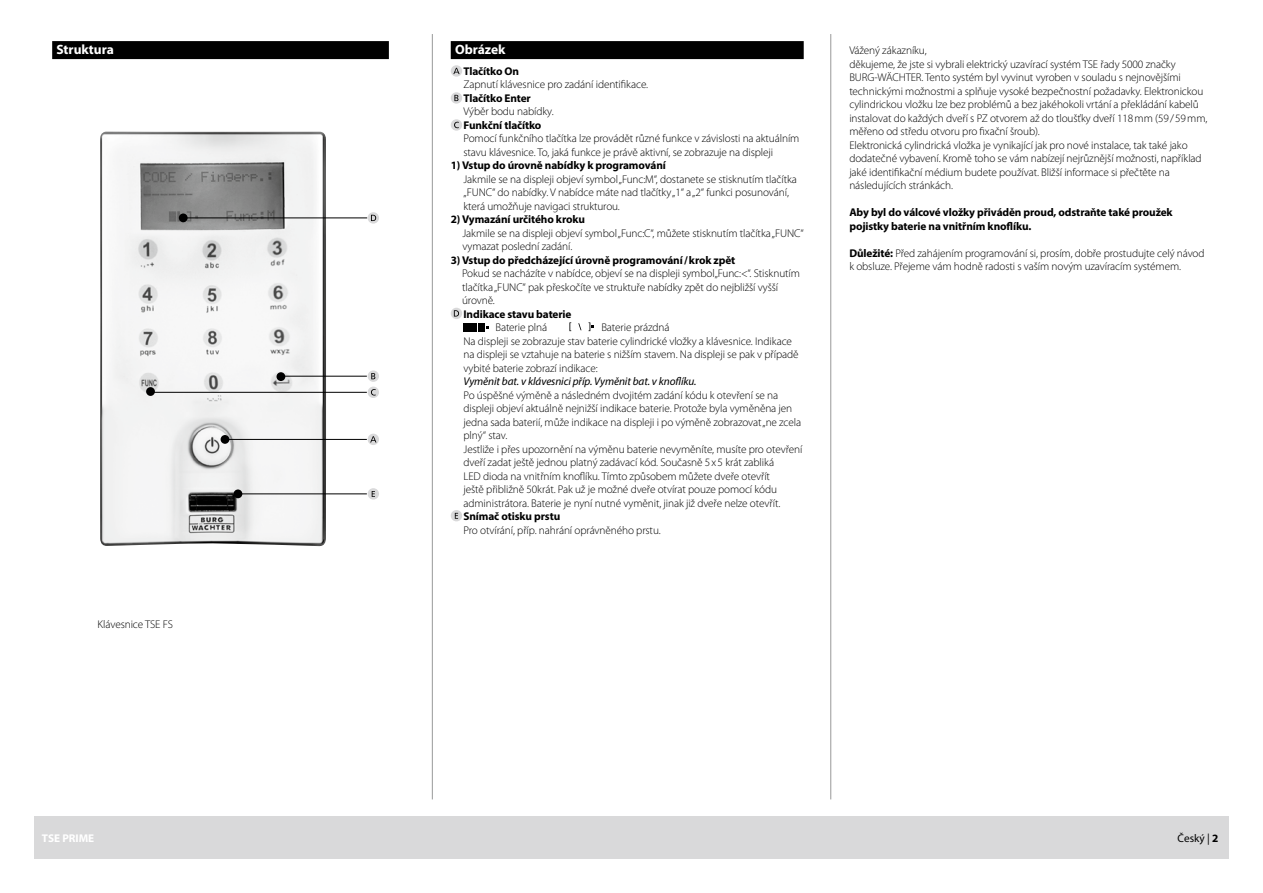
<style>
.page{position:relative;width:1263px;height:893px;background:#fff}
.page>*{position:absolute;margin:0;border:0;box-sizing:border-box;transform-origin:0 0}
.t1{font:700 13.5px "Myriad Pro";color:#fff}
.t2{font:300 11.25px/13.5px "Myriad Pro";letter-spacing:-.01em;color:#000}
.t3{font:700 11.25px/13.5px "Myriad Pro";letter-spacing:-.01em;color:#000}
.t4{font:italic 11.25px "Myriad Pro";letter-spacing:-.01em;color:#000}
.t5{font:700 11.25px "Myriad Pro";color:#fff}
.t6{font:11.25px "Myriad Pro";color:#000}
.s1{font-weight:700}
</style>
<div class="page">
<hr style="left:432px;top:34px;width:1px;height:765px;background:#989999">
<hr style="left:830px;top:34px;width:1px;height:765px;background:#989999">
<div style="left:34px;top:816px;width:1195px;height:43px;background:#d9d9da"></div>
<div style="left:52px;top:41px;width:337px;height:18px;background:#000"></div>
<img style="left:100px;top:131px;width:226px;height:415px">
<div style="left:276px;top:372px;width:9px;height:9px;background:#000;border-radius:50%"></div>
<hr style="left:282px;top:376px;width:85px;height:1px;background:#000">
<div style="left:368px;top:370px;width:11px;height:12px;background:#d9d9da;border-radius:50%"></div>
<svg style="left:371px;top:373px;width:4px;height:6px"></svg>
<div style="left:221px;top:435px;width:8px;height:9px;background:#000;border-radius:50%"></div>
<hr style="left:227px;top:439px;width:140px;height:1px;background:#000">
<hr style="left:151px;top:392px;width:216px;height:1px;background:#000">
<div style="left:146px;top:387px;width:9px;height:9px;background:#000;border-radius:50%"></div>
<div style="left:368px;top:387px;width:11px;height:11px;background:#d9d9da;border-radius:50%"></div>
<svg style="left:371px;top:389px;width:5px;height:7px"></svg>
<hr style="left:184px;top:217px;width:183px;height:1px;background:#000">
<div style="left:179px;top:213px;width:9px;height:9px;background:#000;border-radius:50%"></div>
<div style="left:368px;top:212px;width:11px;height:12px;background:#d9d9da;border-radius:50%"></div>
<svg style="left:371px;top:215px;width:5px;height:6px"></svg>
<hr style="left:238px;top:493px;width:129px;height:1px;background:#000">
<div style="left:234px;top:489px;width:8px;height:9px;background:#000;border-radius:50%"></div>
<div style="left:368px;top:488px;width:11px;height:12px;background:#d9d9da;border-radius:50%"></div>
<svg style="left:372px;top:491px;width:3px;height:6px"></svg>
<div style="left:368px;top:434px;width:11px;height:11px;background:#d9d9da;border-radius:50%"></div>
<svg style="left:370px;top:436px;width:6px;height:6px"></svg>
<div style="left:451px;top:41px;width:353px;height:18px;background:#000"></div>
<div style="left:451px;top:65px;width:11px;height:12px;background:#d9d9da;border-radius:50%"></div>
<svg style="left:453px;top:68px;width:7px;height:6px"></svg>
<svg style="left:451px;top:92px;width:11px;height:12px"></svg>
<svg style="left:454px;top:95px;width:4px;height:6px"></svg>
<div style="left:451px;top:119px;width:11px;height:12px;background:#d9d9da;border-radius:50%"></div>
<svg style="left:454px;top:122px;width:5px;height:6px"></svg>
<svg style="left:451px;top:308px;width:11px;height:11px"></svg>
<svg style="left:454px;top:310px;width:5px;height:7px"></svg>
<div style="left:463px;top:323px;width:7px;height:9px;background:#000"></div>
<div style="left:471px;top:323px;width:6px;height:9px;background:#000"></div>
<div style="left:478px;top:323px;width:6px;height:9px;background:#000"></div>
<svg style="left:569px;top:322px;width:2px;height:9px"></svg>
<svg style="left:588px;top:322px;width:6px;height:9px"></svg>
<svg style="left:451px;top:510px;width:11px;height:11px"></svg>
<svg style="left:455px;top:513px;width:3px;height:6px"></svg>
<p class="t1" style="left:56px;top:41px;width:59px">Struktura</p>
<p class="t2" style="left:98px;top:617px;width:77px">Klávesnice TSE FS</p>
<p class="t1" style="left:455px;top:41px;width:52px">Obrázek</p>
<p class="t3" style="left:463px;top:64px;width:57px">Tlačítko On</p>
<p class="t2" style="left:463px;top:77px;width:186px">Zapnutí klávesnice pro zadání identifikace.</p>
<p class="t3" style="left:463px;top:91px;width:69px">Tlačítko Enter</p>
<p class="t2" style="left:463px;top:104px;width:92px">Výběr bodu nabídky.</p>
<p class="t3" style="left:463px;top:118px;width:79px">Funkční tlačítko</p>
<p class="t2" style="left:463px;top:131px;width:337px">Pomocí funkčního tlačítka lze provádět různé funkce v závislosti na aktuálním stavu klávesnice. To, jaká funkce je právě aktivní, se zobrazuje na displeji</p>
<p class="t3" style="left:451px;top:158px;width:217px">1) Vstup do úrovně nabídky k programování</p>
<p class="t2" style="left:463px;top:172px;width:335px">Jakmile se na displeji objeví symbol „Func:M“, dostanete se stisknutím tlačítka „FUNC“ do nabídky. V nabídce máte nad tlačítky „1“ a „2“ funkci posunování, která umožňuje navigaci strukturou.</p>
<p class="t3" style="left:451px;top:212px;width:136px">2) Vymazání určitého kroku</p>
<p class="t2" style="left:462px;top:226px;width:343px">Jakmile se na displeji objeví symbol „Func:C“, můžete stisknutím tlačítka „FUNC“ vymazat poslední zadání.</p>
<p class="t3" style="left:451px;top:253px;width:286px">3) Vstup do předcházející úrovně programování/krok zpět</p>
<p class="t2" style="left:462px;top:266px;width:339px">Pokud se nacházíte v nabídce, objeví se na displeji symbol„Func:&lt;“. Stisknutím tlačítka „FUNC“ pak přeskočíte ve struktuře nabídky zpět do nejbližší vyšší úrovně.</p>
<p class="t3" style="left:463px;top:307px;width:110px">Indikace stavu baterie</p>
<p class="t2" style="left:495px;top:321px;width:53px">Baterie plná</p>
<p class="t2" style="left:463px;top:321px;width:337px;text-indent:138px">Baterie prázdná<br>Na displeji se zobrazuje stav baterie cylindrické vložky a klávesnice. Indikace na displeji se vztahuje na baterie s nižším stavem. Na displeji se pak v případě vybité baterie zobrazí indikace:</p>
<p class="t4" style="left:463px;top:374px;width:235px">Vyměnit bat. v klávesnici příp. Vyměnit bat. v knoflíku.</p>
<p class="t2" style="left:463px;top:388px;width:340px">Po úspěšné výměně a následném dvojitém zadání kódu k otevření se na displeji objeví aktuálně nejnižší indikace baterie. Protože byla vyměněna jen jedna sada baterií, může indikace na displeji i po výměně zobrazovat „ne zcela plný“ stav.<br>Jestliže i přes upozornění na výměnu baterie nevyměníte, musíte pro otevření dveří zadat ještě jednou platný zadávací kód. Současně 5x5 krát zabliká<br>LED dioda na vnitřním knoflíku. Tímto způsobem můžete dveře otevřít<br>ještě přibližně 50krát. Pak už je možné dveře otvírat pouze pomocí kódu administrátora. Baterie je nyní nutné vyměnit, jinak již dveře nelze otevřít.</p>
<p class="t3" style="left:463px;top:509px;width:98px">Snímač otisku prstu</p>
<p class="t2" style="left:463px;top:523px;width:199px">Pro otvírání, příp. nahrání oprávněného prstu.</p>
<p class="t2" style="left:849px;top:44px;width:360px">Vážený zákazníku,<br>děkujeme, že jste si vybrali elektrický uzavírací systém TSE řady 5000 značky BURG-WÄCHTER. Tento systém byl vyvinut vyroben v souladu s nejnovějšími technickými možnostmi a splňuje vysoké bezpečnostní požadavky. Elektronickou cylindrickou vložku lze bez problémů a bez jakéhokoli vrtání a překládání kabelů instalovat do každých dveří s PZ otvorem až do tloušťky dveří 118mm (59/59mm, měřeno od středu otvoru pro fixační šroub).<br>Elektronická cylindrická vložka je vynikající jak pro nové instalace, tak také jako dodatečné vybavení. Kromě toho se vám nabízejí nejrůznější možnosti, například jaké identifikační médium budete používat. Bližší informace si přečtěte na následujících stránkách.</p>
<p class="t3" style="left:849px;top:205px;width:325px">Aby byl do válcové vložky přiváděn proud, odstraňte také proužek pojistky baterie na vnitřním knoflíku.</p>
<p class="t2" style="left:849px;top:246px;width:357px"><span class="s1">Důležité:</span> Před zahájením programování si, prosím, dobře prostudujte celý návod k obsluze. Přejeme vám hodně radosti s vaším novým uzavíracím systémem.</p>
<p class="t5" style="left:42px;top:831px;width:54px">TSE PRIME</p>
<p class="t6" style="left:1177px;top:831px;width:42px">Český | <span class="s1">2</span></p>
</div>
